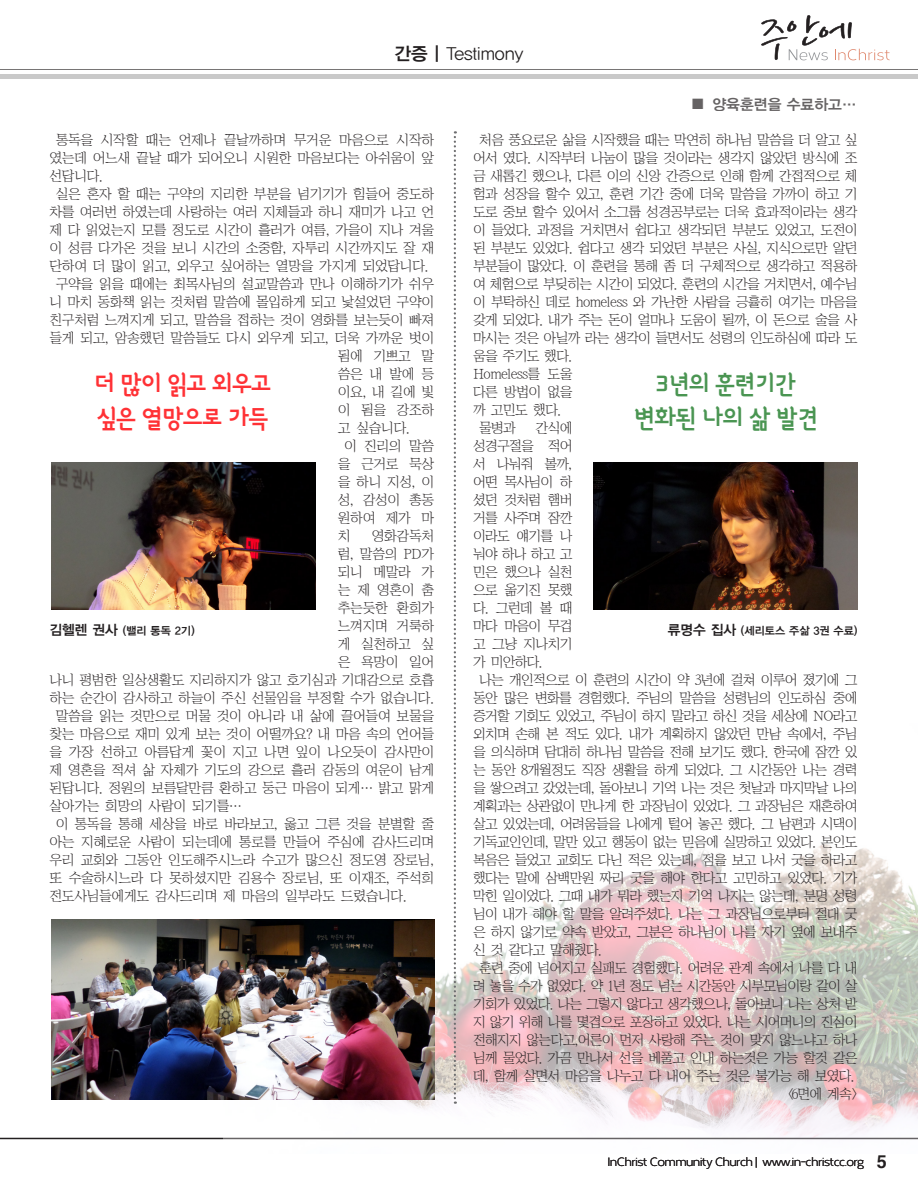
<style>
.page{position:relative;width:918px;height:1188px;background:#fff}
.page>*{position:absolute;margin:0;border:0;box-sizing:border-box;transform-origin:0 0}
.t1{font:25.5px/33.8px "Sang Sang Title B";letter-spacing:-.025em;color:#ff3135}
.t2{font:25.5px/33.8px "Sang Sang Title B";letter-spacing:-.025em;color:#4a9552;text-align:center}
.t3{font:18px "YDIYGO320";color:#231f20}
.t4{font:15px "YDIYGO340";color:#231f20}
.t5{font:13.8px "Jabmlv 50";letter-spacing:-.04em;color:#231f20}
.t6{font:13.8px "Jabmlv 50";letter-spacing:-.02em;color:#231f20}
.t7{font:12px "Corbert";letter-spacing:-.05em;color:#231f20}
.t8{font:11.1px "YDIYGO340";color:#231f20}
.s1{font-family:"YDIYGO340"}
.s2{font-size:13.8px}
.s3{font-size:13.5px}
.s4{font-family:"Helvetica";font-weight:700;font-size:18px}
</style>
<div class="page">
<hr style="left:0;top:69px;width:918px;height:1px;background:#231f20">
<svg style="left:761px;top:15px;width:129px;height:45px"></svg>
<div style="left:0;top:74px;width:918px;height:5px;background:#c9c9c9"></div>
<hr style="left:0;top:1138px;width:918px;height:1px;background:#231f20">
<img style="left:224px;top:726px;width:694px;height:414px">
<img style="left:594px;top:463px;width:264px;height:146px">
<img style="left:52px;top:463px;width:263px;height:146px">
<img style="left:52px;top:920px;width:382px;height:179px">
<svg style="left:454px;top:131px;width:2px;height:973px"></svg>
<h2 class="t3" style="left:394px;top:43px;width:131px"><span class="s1">간증 |</span> Testimony</h2>
<p class="t4" style="left:692px;top:95px;width:166px">■ 양육훈련을 수료하고…</p>
<p class="t6" style="left:56px;top:133px;width:380px">통독을 시작할 때는 언제나 끝날까하며 무거운 마음으로 시작하</p>
<p class="t6" style="left:49px;top:151px;width:386px">였는데 어느새 끝날 때가 되어오니 시원한 마음보다는 아쉬움이 앞</p>
<p class="t5" style="left:49px;top:169px;width:55px">선답니다.</p>
<p class="t6" style="left:56px;top:187px;width:380px">실은 혼자 할 때는 구약의 지리한 부분을 넘기기가 힘들어 중도하</p>
<p class="t6" style="left:49px;top:205px;width:386px">차를 여러번 하였는데 사랑하는 여러 지체들과 하니 재미가 나고 언</p>
<p class="t6" style="left:49px;top:223px;width:386px">제 다 읽었는지 모를 정도로 시간이 흘러가 여름, 가을이 지나 겨울</p>
<p class="t6" style="left:49px;top:241px;width:386px">이 성큼 다가온 것을 보니 시간의 소중함, 자투리 시간까지도 잘 재</p>
<p class="t6" style="left:49px;top:259px;width:381px">단하여 더 많이 읽고, 외우고 싶어하는 열망을 가지게 되었답니다.</p>
<p class="t6" style="left:56px;top:277px;width:380px">구약을 읽을 때에는 최목사님의 설교말씀과 만나 이해하기가 쉬우</p>
<p class="t6" style="left:49px;top:295px;width:386px">니 마치 동화책 읽는 것처럼 말씀에 몰입하게 되고 낯설었던 구약이</p>
<p class="t6" style="left:49px;top:313px;width:386px">친구처럼 느껴지게 되고, 말씀을 접하는 것이 영화를 보는듯이 빠져</p>
<p class="t6" style="left:49px;top:331px;width:386px">들게 되고, 암송했던 말씀들도 다시 외우게 되고, 더욱 가까운 벗이</p>
<p class="t5" style="left:338px;top:349px;width:98px">됨에 기쁘고 말</p>
<p class="t5" style="left:338px;top:367px;width:98px">씀은 내 발에 등</p>
<p class="t5" style="left:338px;top:385px;width:98px">이요, 내 길에 빛</p>
<p class="t5" style="left:338px;top:403px;width:98px">이 됨을 강조하</p>
<p class="t5" style="left:338px;top:421px;width:74px">고 싶습니다.</p>
<p class="t5" style="left:344px;top:439px;width:92px">이 진리의 말씀</p>
<p class="t5" style="left:338px;top:457px;width:98px">을 근거로 묵상</p>
<p class="t5" style="left:338px;top:475px;width:98px">을 하니 지성, 이</p>
<p class="t5" style="left:338px;top:493px;width:98px">성, 감성이 총동</p>
<p class="t5" style="left:338px;top:511px;width:98px">원하여 제가 마</p>
<p class="t5" style="left:338px;top:529px;width:14px">치</p>
<p class="t5" style="left:372px;top:529px;width:64px">영화감독처</p>
<p class="t5" style="left:338px;top:547px;width:98px">럼, 말씀의 PD가</p>
<p class="t5" style="left:338px;top:565px;width:98px">되니 메말라 가</p>
<p class="t5" style="left:338px;top:583px;width:98px">는 제 영혼이 춤</p>
<p class="t5" style="left:338px;top:601px;width:98px">추는듯한 환희가</p>
<p class="t5" style="left:338px;top:619px;width:98px">느껴지며 거룩하</p>
<p class="t5" style="left:338px;top:637px;width:98px">게 실천하고 싶</p>
<p class="t5" style="left:338px;top:655px;width:98px">은 욕망이 일어</p>
<p class="t6" style="left:49px;top:673px;width:386px">나니 평범한 일상생활도 지리하지가 않고 호기심과 기대감으로 호흡</p>
<p class="t6" style="left:49px;top:691px;width:386px">하는 순간이 감사하고 하늘이 주신 선물임을 부정할 수가 없습니다.</p>
<p class="t6" style="left:56px;top:709px;width:380px">말씀을 읽는 것만으로 머물 것이 아니라 내 삶에 끌어들여 보물을</p>
<p class="t6" style="left:49px;top:727px;width:386px">찾는 마음으로 재미 있게 보는 것이 어떨까요? 내 마음 속의 언어들</p>
<p class="t6" style="left:49px;top:745px;width:386px">을 가장 선하고 아름답게 꽃이 지고 나면 잎이 나오듯이 감사만이</p>
<p class="t6" style="left:49px;top:763px;width:386px">제 영혼을 적셔 삶 자체가 기도의 강으로 흘러 감동의 여운이 남게</p>
<p class="t6" style="left:49px;top:781px;width:386px">된답니다. 정원의 보름달만큼 환하고 둥근 마음이 되게… 밝고 맑게</p>
<p class="t6" style="left:49px;top:799px;width:194px">살아가는 희망의 사람이 되기를…</p>
<p class="t6" style="left:56px;top:817px;width:380px">이 통독을 통해 세상을 바로 바라보고, 옳고 그른 것을 분별할 줄</p>
<p class="t6" style="left:49px;top:835px;width:386px">아는 지혜로운 사람이 되는데에 통로를 만들어 주심에 감사드리며</p>
<p class="t6" style="left:49px;top:853px;width:386px">우리 교회와 그동안 인도해주시느라 수고가 많으신 정도영 장로님,</p>
<p class="t6" style="left:49px;top:871px;width:386px">또 수술하시느라 다 못하셨지만 김용수 장로님, 또 이재조, 주석희</p>
<p class="t6" style="left:49px;top:889px;width:359px">전도사님들에게도 감사드리며 제 마음의 일부라도 드렸습니다.</p>
<h1 class="t1" style="left:94px;top:368px;width:179px">더 많이 읽고 외우고 싶은 열망으로 가득</h1>
<p class="t8" style="left:49px;top:625px;width:147px"><span class="s2">김헬렌 권사</span> (밸리 통독 2기)</p>
<p class="t5" style="left:479px;top:133px;width:380px">처음 풍요로운 삶을 시작했을 때는 막연히 하나님 말씀을 더 알고 싶</p>
<p class="t5" style="left:473px;top:151px;width:386px">어서 였다. 시작부터 나눔이 많을 것이라는 생각지 않았던 방식에 조</p>
<p class="t5" style="left:473px;top:169px;width:386px">금 새롭긴 했으나, 다른 이의 신앙 간증으로 인해 함께 간접적으로 체</p>
<p class="t5" style="left:473px;top:187px;width:386px">험과 성장을 할수 있고, 훈련 기간 중에 더욱 말씀을 가까이 하고 기</p>
<p class="t5" style="left:473px;top:205px;width:386px">도로 중보 할수 있어서 소그룹 성경공부로는 더욱 효과적이라는 생각</p>
<p class="t5" style="left:473px;top:223px;width:386px">이 들었다. 과정을 거치면서 쉽다고 생각되던 부분도 있었고, 도전이</p>
<p class="t5" style="left:473px;top:241px;width:386px">된 부분도 있었다. 쉽다고 생각 되었던 부분은 사실, 지식으로만 알던</p>
<p class="t5" style="left:473px;top:259px;width:386px">부분들이 많았다. 이 훈련을 통해 좀 더 구체적으로 생각하고 적용하</p>
<p class="t5" style="left:473px;top:277px;width:386px">여 체험으로 부딪히는 시간이 되었다. 훈련의 시간을 거치면서, 예수님</p>
<p class="t5" style="left:473px;top:295px;width:386px">이 부탁하신 데로 homeless 와 가난한 사람을 긍휼히 여기는 마음을</p>
<p class="t5" style="left:473px;top:313px;width:386px">갖게 되었다. 내가 주는 돈이 얼마나 도움이 될까, 이 돈으로 술을 사</p>
<p class="t5" style="left:473px;top:331px;width:386px">마시는 것은 아닐까 라는 생각이 들면서도 성령의 인도하심에 따라 도</p>
<p class="t5" style="left:473px;top:349px;width:101px">움을 주기도 했다.</p>
<p class="t5" style="left:473px;top:367px;width:101px">Homeless를 도울</p>
<p class="t5" style="left:473px;top:385px;width:101px">다른 방법이 없을</p>
<p class="t5" style="left:473px;top:403px;width:90px">까 고민도 했다.</p>
<p class="t5" style="left:479px;top:421px;width:38px">물병과</p>
<p class="t5" style="left:536px;top:421px;width:38px">간식에</p>
<p class="t5" style="left:473px;top:439px;width:101px">성경구절을 적어</p>
<p class="t5" style="left:473px;top:457px;width:101px">서 나눠줘 볼까,</p>
<p class="t5" style="left:473px;top:475px;width:101px">어떤 목사님이 하</p>
<p class="t5" style="left:473px;top:493px;width:101px">셨던 것처럼 햄버</p>
<p class="t5" style="left:473px;top:511px;width:101px">거를 사주며 잠깐</p>
<p class="t5" style="left:473px;top:529px;width:101px">이라도 얘기를 나</p>
<p class="t5" style="left:473px;top:547px;width:101px">눠야 하나 하고 고</p>
<p class="t5" style="left:473px;top:565px;width:101px">민은 했으나 실천</p>
<p class="t5" style="left:473px;top:583px;width:101px">으로 옮기진 못했</p>
<p class="t5" style="left:473px;top:601px;width:101px">다. 그런데 볼 때</p>
<p class="t5" style="left:473px;top:619px;width:101px">마다 마음이 무겁</p>
<p class="t5" style="left:473px;top:637px;width:101px">고 그냥 지나치기</p>
<p class="t5" style="left:473px;top:655px;width:71px">가 미안하다.</p>
<p class="t5" style="left:479px;top:673px;width:380px">나는 개인적으로 이 훈련의 시간이 약 3년에 걸쳐 이루어 졌기에 그</p>
<p class="t5" style="left:473px;top:691px;width:386px">동안 많은 변화를 경험했다. 주님의 말씀을 성령님의 인도하심 중에</p>
<p class="t5" style="left:473px;top:709px;width:386px">증거할 기회도 있었고, 주님이 하지 말라고 하신 것을 세상에 NO라고</p>
<p class="t5" style="left:473px;top:727px;width:386px">외치며 손해 본 적도 있다. 내가 계획하지 않았던 만남 속에서, 주님</p>
<p class="t5" style="left:473px;top:745px;width:386px">을 의식하며 담대히 하나님 말씀을 전해 보기도 했다. 한국에 잠깐 있</p>
<p class="t5" style="left:473px;top:763px;width:386px">는 동안 8개월정도 직장 생활을 하게 되었다. 그 시간동안 나는 경력</p>
<p class="t5" style="left:473px;top:781px;width:386px">을 쌓으려고 갔었는데, 돌아보니 기억 나는 것은 첫날과 마지막날 나의</p>
<p class="t5" style="left:473px;top:799px;width:386px">계획과는 상관없이 만나게 한 과장님이 있었다. 그 과장님은 재혼하여</p>
<p class="t5" style="left:473px;top:817px;width:386px">살고 있었는데, 어려움들을 나에게 털어 놓곤 했다. 그 남편과 시댁이</p>
<p class="t5" style="left:473px;top:835px;width:386px">기독교인인데, 말만 있고 행동이 없는 믿음에 실망하고 있었다. 본인도</p>
<p class="t5" style="left:473px;top:853px;width:386px">복음은 들었고 교회도 다닌 적은 있는데, 점을 보고 나서 굿을 하라고</p>
<p class="t5" style="left:473px;top:871px;width:386px">했다는 말에 삼백만원 짜리 굿을 해야 한다고 고민하고 있었다. 기가</p>
<p class="t5" style="left:473px;top:889px;width:386px">막힌 일이었다. 그때 내가 뭐라 했는지 기억 나지는 않는데, 분명 성령</p>
<p class="t5" style="left:473px;top:907px;width:386px">님이 내가 해야 할 말을 알려주셨다. 나는 그 과장님으로부터 절대 굿</p>
<p class="t5" style="left:473px;top:925px;width:386px">은 하지 않기로 약속 받았고, 그분은 하나님이 나를 자기 옆에 보내주</p>
<p class="t5" style="left:473px;top:943px;width:130px">신 것 같다고 말해줬다.</p>
<p class="t5" style="left:479px;top:961px;width:380px">훈련 중에 넘어지고 실패도 경험했다. 어려운 관계 속에서 나를 다 내</p>
<p class="t5" style="left:473px;top:979px;width:386px">려 놓을 수가 없었다. 약 1년 정도 넘는 시간동안 시부모님이랑 같이 살</p>
<p class="t5" style="left:473px;top:997px;width:386px">기회가 있었다. 나는 그렇지 않다고 생각했으나, 돌아보니 나는 상처 받</p>
<p class="t5" style="left:473px;top:1015px;width:386px">지 않기 위해 나를 몇겹으로 포장하고 있었다. 나는 시어머니의 진심이</p>
<p class="t5" style="left:473px;top:1033px;width:386px">전해지지 않는다고,어른이 먼저 사랑해 주는 것이 맞지 않느냐고 하나</p>
<p class="t5" style="left:473px;top:1051px;width:386px">님께 물었다. 가끔 만나서 선을 베풀고 인내 하는것은 가능 할것 같은</p>
<p class="t5" style="left:473px;top:1069px;width:383px">데, 함께 살면서 마음을 나누고 다 내어 주는 것은 불가능 해 보였다.</p>
<p class="t5" style="left:787px;top:1087px;width:72px">&lt;6면에 계속&gt;</p>
<h1 class="t2" style="left:634px;top:368px;width:186px">3년의 훈련기간 변화된 나의 삶 발견</h1>
<p class="t8" style="left:668px;top:625px;width:191px"><span class="s2">류명수 집사</span> (세리토스 주삶 3권 수료)</p>
<p class="t7" style="left:608px;top:1154px;width:281px">InChrist Community Church | www<span class="s3">.</span>in-christcc<span class="s3">.</span>org <span class="s4">5</span></p>
</div>
